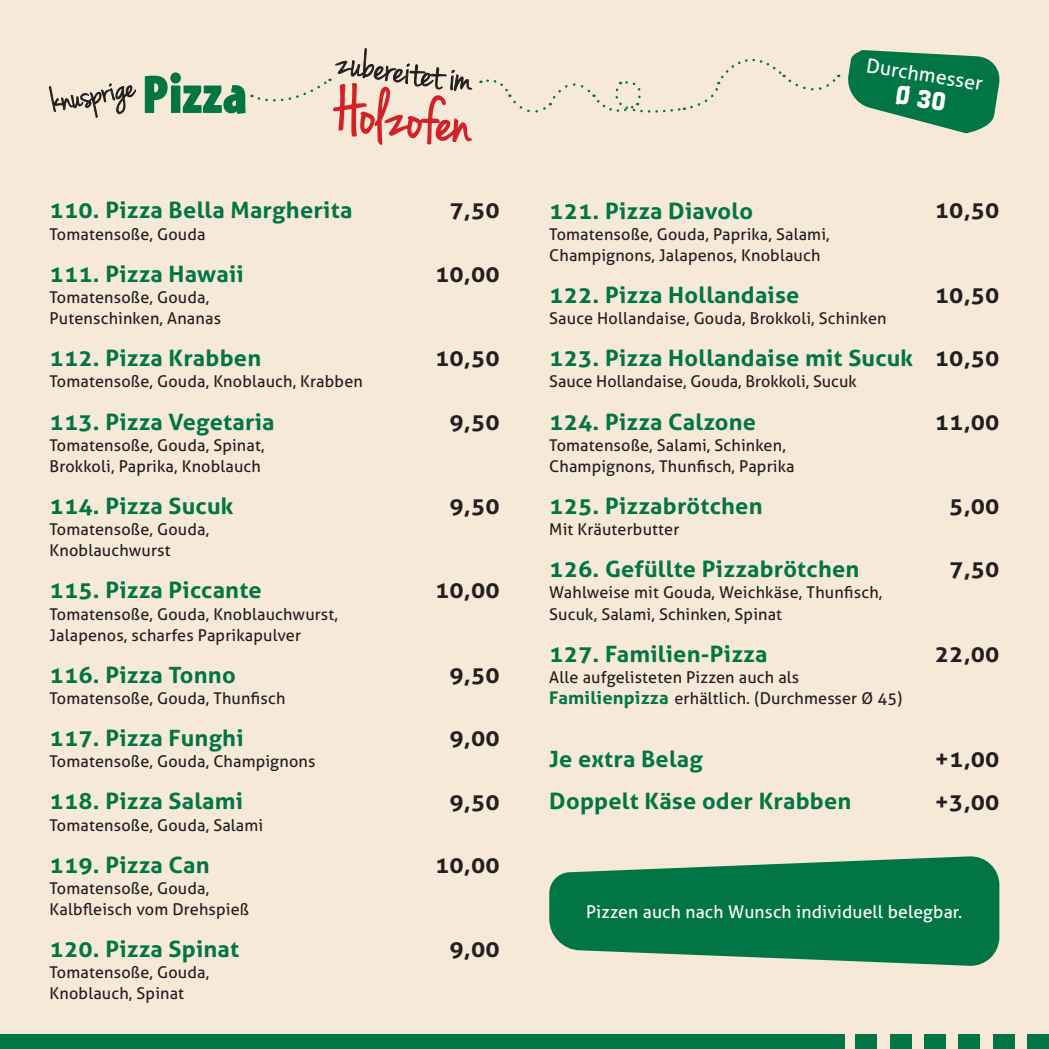
<style>
.page{position:relative;width:1049px;height:1049px;background:#f6e9d8}
.page>*{position:absolute;margin:0;border:0;box-sizing:border-box;transform-origin:0 0}
.t1{font:700 22.5px/42.2px "Aller";letter-spacing:.01em;color:#027544;scale:1.05 1}
.t2{font:700 22.5px/42.2px "Aller";letter-spacing:.01em;color:#231f20;scale:1.05 1}
.t3{font:19.5px "Aller";color:#fff}
.t4{font:17.5px "Aller";letter-spacing:.01em;color:#fff}
.t5{font:16.25px/21px "Aller";letter-spacing:.01em;color:#231f20}
.s1{font-weight:700;font-size:17.5px;color:#027544}
</style>
<div class="page">
<div style="left:0;top:1034px;width:844px;height:15px;background:#027544"></div>
<div style="left:1028px;top:1034px;width:21px;height:15px;background:#027544"></div>
<div style="left:959px;top:1034px;width:21px;height:15px;background:#027544"></div>
<div style="left:993px;top:1034px;width:21px;height:15px;background:#027544"></div>
<div style="left:924px;top:1034px;width:21px;height:15px;background:#027544"></div>
<div style="left:890px;top:1034px;width:21px;height:15px;background:#027544"></div>
<div style="left:855px;top:1034px;width:22px;height:15px;background:#027544"></div>
<svg style="left:549px;top:856px;width:450px;height:110px;fill:#027544"></svg>
<svg style="left:49px;top:84px;width:87px;height:33px"></svg>
<svg style="left:252px;top:48px;width:221px;height:97px"></svg>
<svg style="left:145px;top:72px;width:101px;height:42px"></svg>
<svg style="left:480px;top:58px;width:359px;height:55px"></svg>
<svg style="left:848px;top:50px;width:152px;height:83px"></svg>
<h1 class="t1" style="left:50px;top:189px;width:290px">110. Pizza Bella Margherita</h1>
<p class="t5" style="left:50px;top:223px;width:157px">Tomatensoße, Gouda</p>
<h1 class="t1" style="left:50px;top:252px;width:186px">111. Pizza Hawaii</h1>
<p class="t5" style="left:50px;top:287px;width:173px">Tomatensoße, Gouda,<br>Putenschinken, Ananas</p>
<h1 class="t1" style="left:50px;top:337px;width:203px">112. Pizza Krabben</h1>
<p class="t5" style="left:50px;top:371px;width:315px">Tomatensoße, Gouda, Knoblauch, Krabben</p>
<h1 class="t1" style="left:50px;top:400px;width:216px">113. Pizza Vegetaria</h1>
<p class="t5" style="left:50px;top:434px;width:216px">Tomatensoße, Gouda, Spinat,<br>Brokkoli, Paprika, Knoblauch</p>
<h1 class="t1" style="left:50px;top:485px;width:177px">114. Pizza Sucuk</h1>
<p class="t5" style="left:50px;top:519px;width:161px">Tomatensoße, Gouda,<br>Knoblauchwurst</p>
<h1 class="t1" style="left:50px;top:569px;width:204px">115. Pizza Piccante</h1>
<p class="t5" style="left:50px;top:603px;width:290px">Tomatensoße, Gouda, Knoblauchwurst,<br>Jalapenos, scharfes Paprikapulver</p>
<h1 class="t1" style="left:50px;top:653px;width:179px">116. Pizza Tonno</h1>
<p class="t5" style="left:50px;top:688px;width:237px">Tomatensoße, Gouda, Thunfisch</p>
<h1 class="t1" style="left:50px;top:717px;width:186px">117. Pizza Funghi</h1>
<p class="t5" style="left:50px;top:751px;width:267px">Tomatensoße, Gouda, Champignons</p>
<h1 class="t1" style="left:50px;top:780px;width:186px">118. Pizza Salami</h1>
<p class="t5" style="left:50px;top:814px;width:215px">Tomatensoße, Gouda, Salami</p>
<h1 class="t1" style="left:50px;top:843px;width:154px">119. Pizza Can</h1>
<p class="t5" style="left:50px;top:877px;width:201px">Tomatensoße, Gouda,<br>Kalbfleisch vom Drehspieß</p>
<h1 class="t1" style="left:50px;top:928px;width:182px">120. Pizza Spinat</h1>
<p class="t5" style="left:50px;top:962px;width:161px">Tomatensoße, Gouda,<br>Knoblauch, Spinat</p>
<h1 class="t2" style="left:449px;top:189px;width:49px">7,50</h1>
<h1 class="t2" style="left:435px;top:252px;width:63px">10,00</h1>
<h1 class="t2" style="left:435px;top:337px;width:63px">10,50</h1>
<h1 class="t2" style="left:449px;top:400px;width:49px">9,50</h1>
<h1 class="t2" style="left:449px;top:485px;width:49px">9,50</h1>
<h1 class="t2" style="left:435px;top:569px;width:63px">10,00</h1>
<h1 class="t2" style="left:449px;top:653px;width:49px">9,50</h1>
<h1 class="t2" style="left:449px;top:717px;width:49px">9,00</h1>
<h1 class="t2" style="left:449px;top:780px;width:49px">9,50</h1>
<h1 class="t2" style="left:435px;top:843px;width:63px">10,00</h1>
<h1 class="t2" style="left:449px;top:928px;width:49px">9,00</h1>
<p class="t3" style="left:868px;top:54px;width:119px;rotate:9deg">Durchmesser</p>
<h1 class="t1" style="left:549px;top:189px;width:196px">121. Pizza Diavolo</h1>
<p class="t5" style="left:549px;top:223px;width:282px">Tomatensoße, Gouda, Paprika, Salami,<br>Champignons, Jalapenos, Knoblauch</p>
<h1 class="t1" style="left:549px;top:274px;width:240px">122. Pizza Hollandaise</h1>
<p class="t5" style="left:549px;top:308px;width:339px">Sauce Hollandaise, Gouda, Brokkoli, Schinken</p>
<h1 class="t1" style="left:549px;top:337px;width:348px">123. Pizza Hollandaise mit Sucuk</h1>
<p class="t5" style="left:549px;top:371px;width:309px">Sauce Hollandaise, Gouda, Brokkoli, Sucuk</p>
<h1 class="t1" style="left:549px;top:400px;width:199px">124. Pizza Calzone</h1>
<p class="t5" style="left:549px;top:434px;width:247px">Tomatensoße, Salami, Schinken,<br>Champignons, Thunfisch, Paprika</p>
<h1 class="t1" style="left:549px;top:485px;width:205px">125. Pizzabrötchen</h1>
<p class="t5" style="left:549px;top:519px;width:132px">Mit Kräuterbutter</p>
<h1 class="t1" style="left:549px;top:548px;width:297px">126. Gefüllte Pizzabrötchen</h1>
<p class="t5" style="left:549px;top:582px;width:335px">Wahlweise mit Gouda, Weichkäse, Thunfisch,<br>Sucuk, Salami, Schinken, Spinat</p>
<h1 class="t1" style="left:549px;top:632px;width:209px">127. Familien-Pizza</h1>
<p class="t5" style="left:549px;top:666px;width:355px">Alle aufgelisteten Pizzen auch als<br><span class="s1">Familienpizza</span> erhältlich. (Durchmesser Ø 45)</p>
<h1 class="t1" style="left:549px;top:738px;width:289px">Je extra Belag<br>Doppelt Käse oder Krabben</h1>
<h1 class="t2" style="left:935px;top:189px;width:63px">10,50</h1>
<h1 class="t2" style="left:935px;top:274px;width:63px">10,50</h1>
<h1 class="t2" style="left:935px;top:337px;width:63px">10,50</h1>
<h1 class="t2" style="left:935px;top:400px;width:63px">11,00</h1>
<h1 class="t2" style="left:949px;top:485px;width:49px">5,00</h1>
<h1 class="t2" style="left:949px;top:548px;width:49px">7,50</h1>
<h1 class="t2" style="left:935px;top:632px;width:63px">22,00</h1>
<h1 class="t2" style="left:935px;top:738px;width:63px">+1,00 +3,00</h1>
<p class="t4" style="left:586px;top:901px;width:378px">Pizzen auch nach Wunsch individuell belegbar.</p>
</div>
